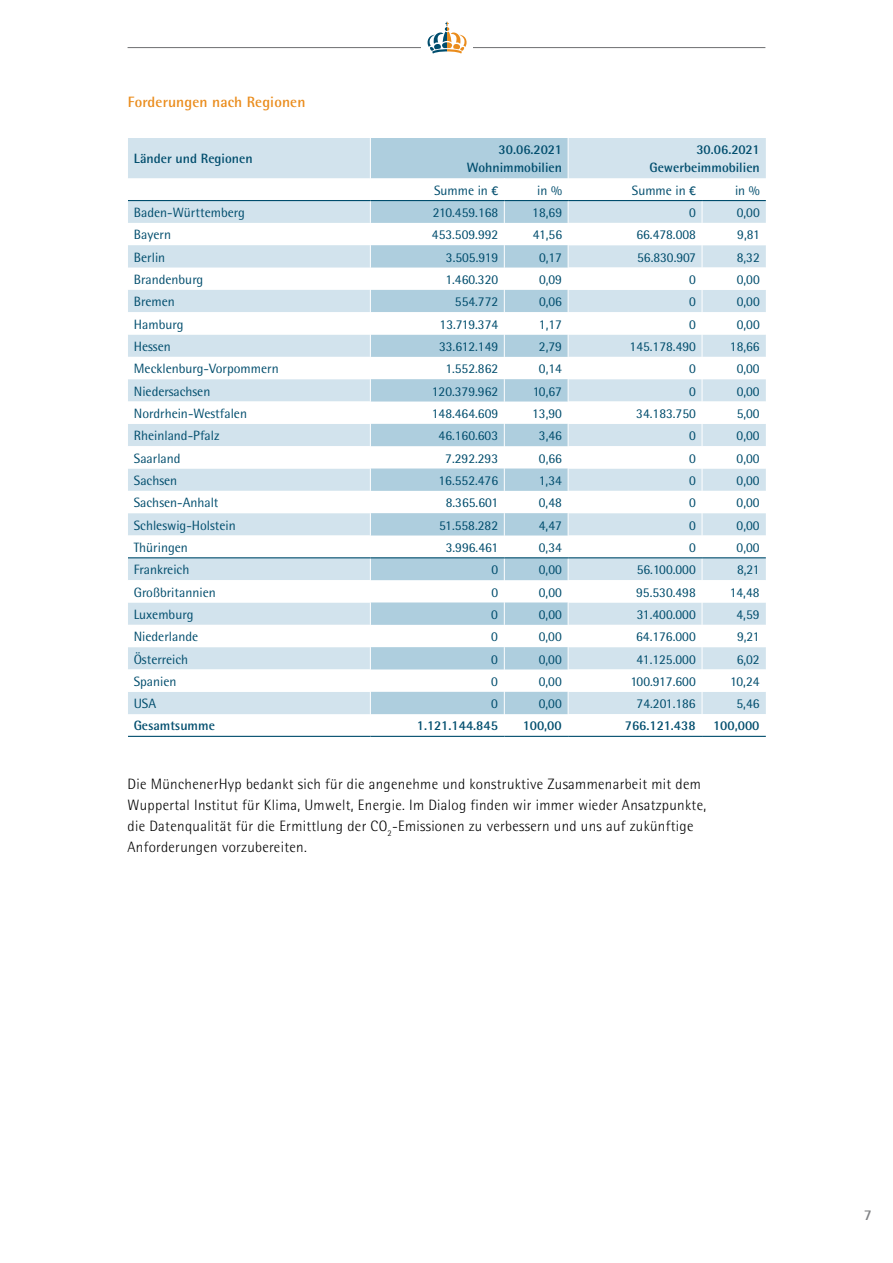
<style>
.page{position:relative;width:893px;height:1263px;background:#fff}
.page>*{position:absolute;margin:0;border:0;box-sizing:border-box;transform-origin:0 0}
.t1{font:300 15px/21px "Rotis Semi Sans";letter-spacing:.02em;color:#000}
.t2{font:700 15px "Rotis Semi Sans";letter-spacing:.01em;color:#ea8c1c}
.t3{font:700 15px "Rotis Semi Sans";color:#808285}
.t4{font:13.5px "Rotis Semi Sans";color:#004d6d}
.t5{font:700 13.5px/18px "Rotis Semi Sans";color:#004d6d;text-align:right}
.s1{font-family:"Calibri"}
</style>
<div class="page">
<hr style="left:128px;top:47px;width:294px;height:1px;background:#6d6e71">
<hr style="left:472px;top:47px;width:293px;height:1px;background:#6d6e71">
<div style="left:421px;top:14px;width:51px;height:44px;background:#fff"></div>
<svg style="left:427px;top:22px;width:40px;height:32px"></svg>
<div style="left:128px;top:138px;width:638px;height:40px;background:#d2e3ed"></div>
<div style="left:371px;top:138px;width:197px;height:40px;background:#aecede"></div>
<hr style="left:370px;top:138px;width:1px;height:40px;background:#fff">
<hr style="left:568px;top:138px;width:1px;height:40px;background:#fff">
<svg style="left:128px;top:178px;width:638px;height:558px"></svg>
<hr style="left:128px;top:736px;width:242px;height:1px;background:#004d6d">
<hr style="left:370px;top:736px;width:134px;height:1px;background:#004d6d">
<hr style="left:504px;top:736px;width:64px;height:1px;background:#004d6d">
<hr style="left:568px;top:736px;width:134px;height:1px;background:#004d6d">
<hr style="left:702px;top:736px;width:64px;height:1px;background:#004d6d">
<hr style="left:370px;top:200px;width:134px;height:1px;background:#004d6d">
<hr style="left:504px;top:200px;width:64px;height:1px;background:#004d6d">
<hr style="left:568px;top:200px;width:134px;height:1px;background:#004d6d">
<hr style="left:702px;top:200px;width:64px;height:1px;background:#004d6d">
<hr style="left:128px;top:200px;width:242px;height:1px;background:#004d6d">
<hr style="left:128px;top:557px;width:242px;height:1px;background:#004d6d">
<hr style="left:370px;top:557px;width:134px;height:1px;background:#004d6d">
<hr style="left:504px;top:557px;width:64px;height:1px;background:#004d6d">
<hr style="left:568px;top:557px;width:134px;height:1px;background:#004d6d">
<hr style="left:702px;top:557px;width:64px;height:1px;background:#004d6d">
<p class="t2" style="left:128px;top:92px;width:179px">Forderungen nach Regionen</p>
<p class="t5" style="left:134px;top:149px;width:120px">Länder und Regionen</p>
<p class="t5" style="left:467px;top:140px;width:97px">30.06.2021<br>Wohnimmobilien</p>
<p class="t5" style="left:649px;top:140px;width:112px">30.06.2021<br>Gewerbeimmobilien</p>
<p class="t4" style="left:434px;top:182px;width:66px">Summe in <span class="s1">€</span></p>
<p class="t4" style="left:537px;top:182px;width:26px">in %</p>
<p class="t4" style="left:632px;top:182px;width:66px">Summe in <span class="s1">€</span></p>
<p class="t4" style="left:735px;top:182px;width:26px">in %</p>
<p class="t4" style="left:134px;top:204px;width:112px">Baden-Württemberg</p>
<p class="t4" style="left:433px;top:204px;width:67px">210.459.168</p>
<p class="t4" style="left:532px;top:204px;width:31px">18,69</p>
<p class="t4" style="left:689px;top:204px;width:8px">0</p>
<p class="t4" style="left:737px;top:204px;width:25px">0,00</p>
<p class="t4" style="left:134px;top:227px;width:39px">Bayern</p>
<p class="t4" style="left:432px;top:227px;width:68px">453.509.992</p>
<p class="t4" style="left:533px;top:227px;width:31px">41,56</p>
<p class="t4" style="left:636px;top:227px;width:61px">66.478.008</p>
<p class="t4" style="left:737px;top:227px;width:24px">9,81</p>
<p class="t4" style="left:134px;top:249px;width:33px">Berlin</p>
<p class="t4" style="left:446px;top:249px;width:54px">3.505.919</p>
<p class="t4" style="left:539px;top:249px;width:25px">0,17</p>
<p class="t4" style="left:637px;top:249px;width:60px">56.830.907</p>
<p class="t4" style="left:737px;top:249px;width:25px">8,32</p>
<p class="t4" style="left:134px;top:271px;width:71px">Brandenburg</p>
<p class="t4" style="left:445px;top:271px;width:54px">1.460.320</p>
<p class="t4" style="left:539px;top:271px;width:25px">0,09</p>
<p class="t4" style="left:689px;top:271px;width:8px">0</p>
<p class="t4" style="left:737px;top:271px;width:25px">0,00</p>
<p class="t4" style="left:134px;top:294px;width:42px">Bremen</p>
<p class="t4" style="left:455px;top:294px;width:45px">554.772</p>
<p class="t4" style="left:539px;top:294px;width:25px">0,06</p>
<p class="t4" style="left:689px;top:294px;width:8px">0</p>
<p class="t4" style="left:737px;top:294px;width:25px">0,00</p>
<p class="t4" style="left:134px;top:316px;width:51px">Hamburg</p>
<p class="t4" style="left:440px;top:316px;width:60px">13.719.374</p>
<p class="t4" style="left:539px;top:316px;width:25px">1,17</p>
<p class="t4" style="left:689px;top:316px;width:8px">0</p>
<p class="t4" style="left:737px;top:316px;width:25px">0,00</p>
<p class="t4" style="left:134px;top:338px;width:38px">Hessen</p>
<p class="t4" style="left:439px;top:338px;width:61px">33.612.149</p>
<p class="t4" style="left:539px;top:338px;width:25px">2,79</p>
<p class="t4" style="left:630px;top:338px;width:68px">145.178.490</p>
<p class="t4" style="left:730px;top:338px;width:31px">18,66</p>
<p class="t4" style="left:134px;top:361px;width:146px">Mecklenburg-Vorpommern</p>
<p class="t4" style="left:445px;top:361px;width:54px">1.552.862</p>
<p class="t4" style="left:539px;top:361px;width:25px">0,14</p>
<p class="t4" style="left:689px;top:361px;width:8px">0</p>
<p class="t4" style="left:737px;top:361px;width:25px">0,00</p>
<p class="t4" style="left:134px;top:383px;width:78px">Niedersachsen</p>
<p class="t4" style="left:432px;top:383px;width:68px">120.379.962</p>
<p class="t4" style="left:533px;top:383px;width:31px">10,67</p>
<p class="t4" style="left:689px;top:383px;width:8px">0</p>
<p class="t4" style="left:737px;top:383px;width:25px">0,00</p>
<p class="t4" style="left:134px;top:405px;width:115px">Nordrhein-Westfalen</p>
<p class="t4" style="left:432px;top:405px;width:68px">148.464.609</p>
<p class="t4" style="left:532px;top:405px;width:31px">13,90</p>
<p class="t4" style="left:636px;top:405px;width:61px">34.183.750</p>
<p class="t4" style="left:737px;top:405px;width:25px">5,00</p>
<p class="t4" style="left:134px;top:428px;width:87px">Rheinland-Pfalz</p>
<p class="t4" style="left:439px;top:428px;width:61px">46.160.603</p>
<p class="t4" style="left:539px;top:428px;width:25px">3,46</p>
<p class="t4" style="left:689px;top:428px;width:8px">0</p>
<p class="t4" style="left:737px;top:428px;width:25px">0,00</p>
<p class="t4" style="left:134px;top:450px;width:48px">Saarland</p>
<p class="t4" style="left:445px;top:450px;width:54px">7.292.293</p>
<p class="t4" style="left:539px;top:450px;width:25px">0,66</p>
<p class="t4" style="left:689px;top:450px;width:8px">0</p>
<p class="t4" style="left:737px;top:450px;width:25px">0,00</p>
<p class="t4" style="left:134px;top:472px;width:45px">Sachsen</p>
<p class="t4" style="left:439px;top:472px;width:61px">16.552.476</p>
<p class="t4" style="left:539px;top:472px;width:25px">1,34</p>
<p class="t4" style="left:689px;top:472px;width:8px">0</p>
<p class="t4" style="left:737px;top:472px;width:25px">0,00</p>
<p class="t4" style="left:134px;top:495px;width:86px">Sachsen-Anhalt</p>
<p class="t4" style="left:446px;top:495px;width:54px">8.365.601</p>
<p class="t4" style="left:539px;top:495px;width:25px">0,48</p>
<p class="t4" style="left:689px;top:495px;width:8px">0</p>
<p class="t4" style="left:737px;top:495px;width:25px">0,00</p>
<p class="t4" style="left:134px;top:517px;width:104px">Schleswig-Holstein</p>
<p class="t4" style="left:439px;top:517px;width:61px">51.558.282</p>
<p class="t4" style="left:539px;top:517px;width:25px">4,47</p>
<p class="t4" style="left:689px;top:517px;width:8px">0</p>
<p class="t4" style="left:737px;top:517px;width:25px">0,00</p>
<p class="t4" style="left:134px;top:539px;width:56px">Thüringen</p>
<p class="t4" style="left:446px;top:539px;width:54px">3.996.461</p>
<p class="t4" style="left:539px;top:539px;width:25px">0,34</p>
<p class="t4" style="left:689px;top:539px;width:8px">0</p>
<p class="t4" style="left:737px;top:539px;width:25px">0,00</p>
<p class="t4" style="left:134px;top:562px;width:57px">Frankreich</p>
<p class="t4" style="left:491px;top:562px;width:8px">0</p>
<p class="t4" style="left:539px;top:562px;width:25px">0,00</p>
<p class="t4" style="left:637px;top:562px;width:61px">56.100.000</p>
<p class="t4" style="left:737px;top:562px;width:24px">8,21</p>
<p class="t4" style="left:134px;top:584px;width:84px">Großbritannien</p>
<p class="t4" style="left:491px;top:584px;width:8px">0</p>
<p class="t4" style="left:539px;top:584px;width:25px">0,00</p>
<p class="t4" style="left:636px;top:584px;width:61px">95.530.498</p>
<p class="t4" style="left:730px;top:584px;width:31px">14,48</p>
<p class="t4" style="left:134px;top:606px;width:61px">Luxemburg</p>
<p class="t4" style="left:491px;top:606px;width:8px">0</p>
<p class="t4" style="left:539px;top:606px;width:25px">0,00</p>
<p class="t4" style="left:637px;top:606px;width:61px">31.400.000</p>
<p class="t4" style="left:736px;top:606px;width:25px">4,59</p>
<p class="t4" style="left:134px;top:629px;width:66px">Niederlande</p>
<p class="t4" style="left:491px;top:629px;width:8px">0</p>
<p class="t4" style="left:539px;top:629px;width:25px">0,00</p>
<p class="t4" style="left:636px;top:629px;width:61px">64.176.000</p>
<p class="t4" style="left:737px;top:629px;width:24px">9,21</p>
<p class="t4" style="left:134px;top:651px;width:56px">Österreich</p>
<p class="t4" style="left:491px;top:651px;width:8px">0</p>
<p class="t4" style="left:539px;top:651px;width:25px">0,00</p>
<p class="t4" style="left:637px;top:651px;width:61px">41.125.000</p>
<p class="t4" style="left:737px;top:651px;width:24px">6,02</p>
<p class="t4" style="left:134px;top:673px;width:44px">Spanien</p>
<p class="t4" style="left:491px;top:673px;width:8px">0</p>
<p class="t4" style="left:539px;top:673px;width:25px">0,00</p>
<p class="t4" style="left:630px;top:673px;width:67px">100.917.600</p>
<p class="t4" style="left:730px;top:673px;width:31px">10,24</p>
<p class="t4" style="left:134px;top:696px;width:24px">USA</p>
<p class="t4" style="left:491px;top:696px;width:8px">0</p>
<p class="t4" style="left:539px;top:696px;width:25px">0,00</p>
<p class="t4" style="left:637px;top:696px;width:61px">74.201.186</p>
<p class="t4" style="left:736px;top:696px;width:25px">5,46</p>
<p class="t5" style="left:134px;top:717px;width:83px">Gesamtsumme</p>
<p class="t5" style="left:417px;top:717px;width:83px">1.121.144.845</p>
<p class="t5" style="left:523px;top:717px;width:40px">100,00</p>
<p class="t5" style="left:625px;top:717px;width:72px">766.121.438</p>
<p class="t5" style="left:713px;top:717px;width:48px">100,000</p>
<p class="t1" style="left:128px;top:773px;width:580px">Die MünchenerHyp bedankt sich für die angenehme und konstruktive Zusammenarbeit mit dem Wuppertal Institut für Klima, Umwelt, Energie. Im Dialog finden wir immer wieder Ansatzpunkte, die Datenqualität für die Ermittlung der CO<sub>2</sub>-Emissionen zu verbessern und uns auf zukünftige Anforderungen vorzubereiten.</p>
<p class="t3" style="left:864px;top:1205px;width:10px">7</p>
</div>
